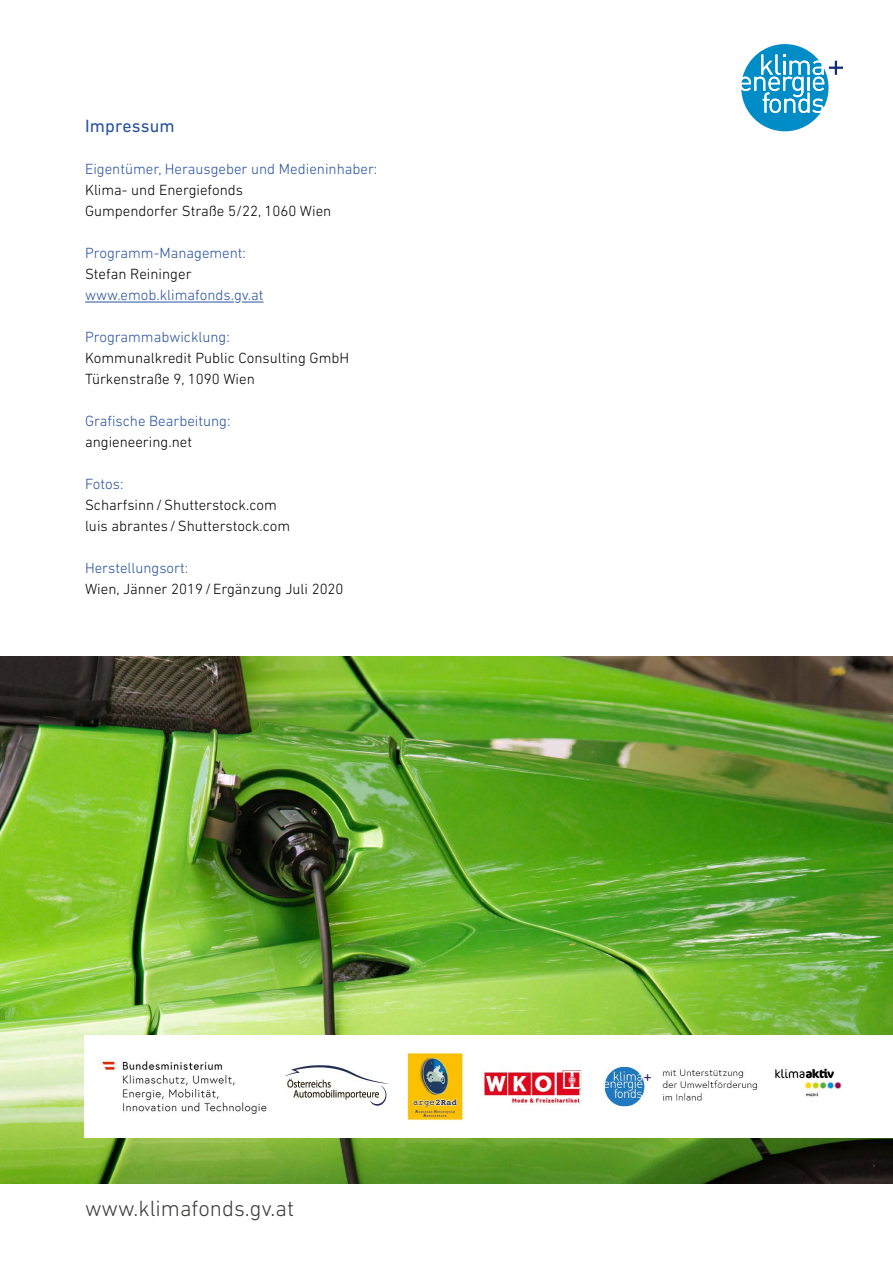
<style>
.page{position:relative;width:893px;height:1263px;background:#fff}
.page>*{position:absolute;margin:0;border:0;box-sizing:border-box;transform-origin:0 0}
.Fußzeile_Titel_Rückseite{font:300 22.5px "DIN Next LT Pro";color:#3c3c3b}
.Headline_Impressum{font:18px "DIN Next LT Pro";letter-spacing:.01em;color:#2852a0}
.Fließtext{font:300 15px "DIN Next LT Pro";color:#000}
.Headline_Impressum_Unterüberschriften{font:300 15px "DIN Next LT Pro";color:#2852a0}
.Fließtext_ohne_Abstand_danach{font:300 15px "DIN Next LT Pro";color:#000}
.Fließtext-2{font:300 15px "DIN Next LT Pro";color:#2852a0}
</style>
<div class="page">
<img style="left:0;top:657px;width:893px;height:526px">
<hr style="left:85px;top:302px;width:149px;height:1px;background:#2852a0">
<svg style="left:242px;top:302px;width:22px;height:1px"></svg>
<div style="left:84px;top:1035px;width:809px;height:102px;background:#fff"></div>
<img style="left:99px;top:1059px;width:168px;height:55px">
<img style="left:285px;top:1065px;width:104px;height:41px">
<img style="left:407px;top:1050px;width:62px;height:72px">
<img style="left:484px;top:1068px;width:98px;height:38px">
<img style="left:600px;top:1066px;width:242px;height:41px">
<svg style="left:741px;top:44px;width:102px;height:87px"></svg>
<h1 class="Headline_Impressum" style="left:85px;top:115px;width:91px">Impressum</h1>
<h2 class="Headline_Impressum_Unterüberschriften" style="left:85px;top:160px;width:294px">Eigentümer, Herausgeber und Medieninhaber:</h2>
<p class="Fließtext_ohne_Abstand_danach" style="left:85px;top:181px;width:160px">Klima- und Energiefonds</p>
<p class="Fließtext" style="left:85px;top:202px;width:248px">Gumpendorfer Straße 5/22, 1060 Wien</p>
<h2 class="Headline_Impressum_Unterüberschriften" style="left:85px;top:244px;width:162px">Programm-Management:</h2>
<p class="Fließtext_ohne_Abstand_danach" style="left:85px;top:265px;width:108px">Stefan Reininger</p>
<p class="Fließtext-2" style="left:85px;top:286px;width:180px">www.emob.klimafonds.gv.at</p>
<h2 class="Headline_Impressum_Unterüberschriften" style="left:85px;top:328px;width:146px">Programmabwicklung:</h2>
<p class="Fließtext_ohne_Abstand_danach" style="left:85px;top:349px;width:266px">Kommunalkredit Public Consulting GmbH</p>
<p class="Fließtext" style="left:85px;top:370px;width:171px">Türkenstraße 9, 1090 Wien</p>
<h2 class="Headline_Impressum_Unterüberschriften" style="left:85px;top:412px;width:147px">Grafische Bearbeitung:</h2>
<p class="Fließtext" style="left:85px;top:433px;width:108px">angieneering.net</p>
<h2 class="Headline_Impressum_Unterüberschriften" style="left:85px;top:475px;width:40px">Fotos:</h2>
<p class="Fließtext_ohne_Abstand_danach" style="left:85px;top:496px;width:193px">Scharfsinn/Shutterstock.com</p>
<p class="Fließtext" style="left:85px;top:517px;width:207px">luis abrantes /Shutterstock.com</p>
<h2 class="Headline_Impressum_Unterüberschriften" style="left:85px;top:559px;width:105px">Herstellungsort:</h2>
<p class="Fließtext" style="left:85px;top:580px;width:260px">Wien, Jänner 2019/Ergänzung Juli 2020</p>
<p class="Fußzeile_Titel_Rückseite" style="left:85px;top:1195px;width:211px">www.klimafonds.gv.at</p>
</div>
